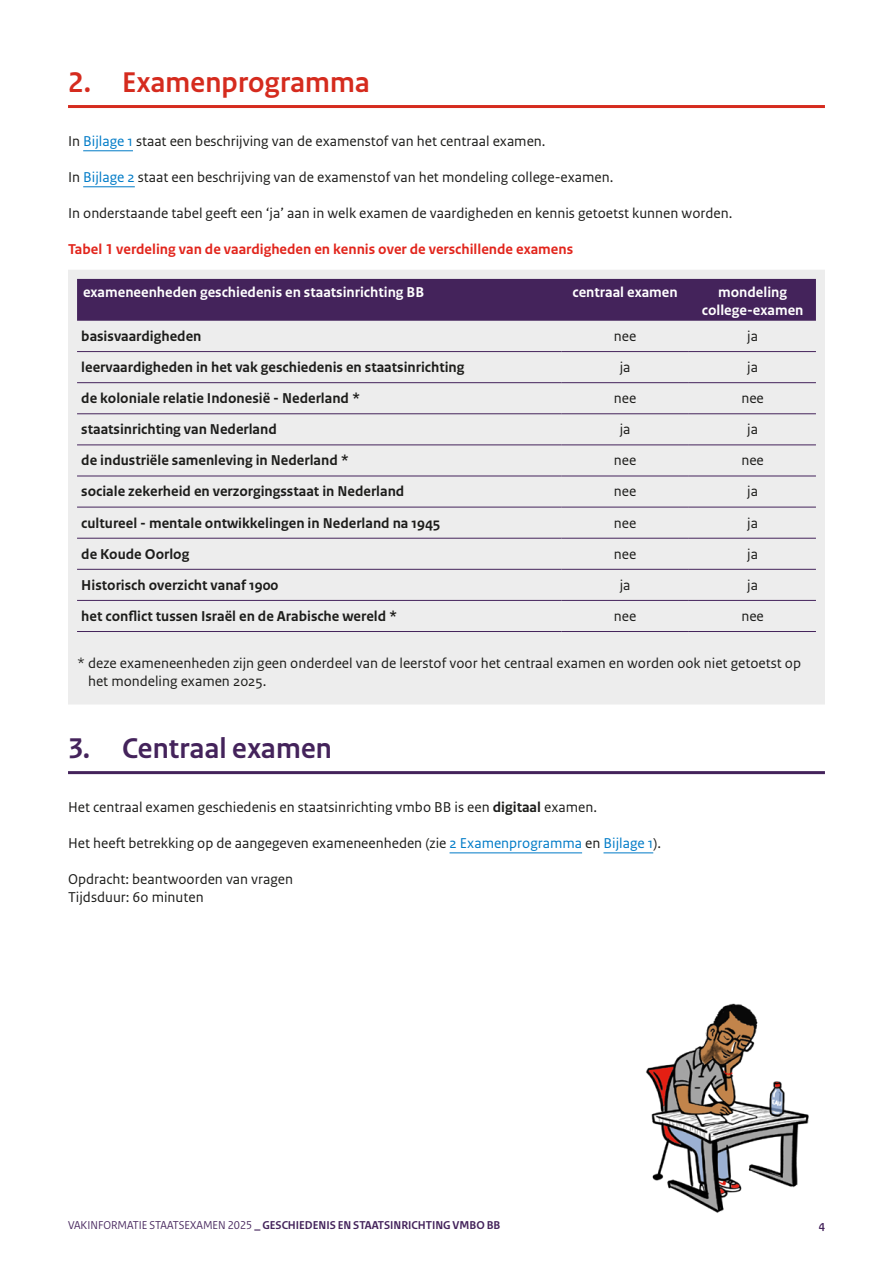
<style>
.page{position:relative;width:893px;height:1263px;background:#fff}
.page>*{position:absolute;margin:0;border:0;box-sizing:border-box;transform-origin:0 0}
.t1{font:700 30px "Rijksoverheid Sans Heading";letter-spacing:.01em;color:#d52b1e}
.t2{font:700 30px "Rijksoverheid Sans Heading";letter-spacing:.01em;color:#44235b}
.t3{font:15px/18px "Rijksoverheid Sans Text";color:#1d1d1b}
.t4{font:700 15px "Rijksoverheid Sans Text";color:#1d1d1b}
.t5{font:700 15px/18px "Rijksoverheid Sans Text";color:#fff;text-align:center}
.t6{font:700 15px "Rijksoverheid Sans Text";color:#e2251c}
.t7{font:700 12px "Rijksoverheid Sans Heading";color:#44235b}
.s1{color:#007bc7}
.s2{font-weight:700}
.s3{font-weight:400}
</style>
<div class="page">
<hr style="left:68px;top:105px;width:757px;height:3px;background:#d52b1e">
<hr style="left:83px;top:150px;width:50px;height:1px;background:#007bc7">
<hr style="left:83px;top:186px;width:52px;height:1px;background:#007bc7">
<hr style="left:68px;top:771px;width:757px;height:3px;background:#44235b">
<hr style="left:450px;top:852px;width:132px;height:1px;background:#007bc7">
<hr style="left:603px;top:852px;width:50px;height:1px;background:#007bc7">
<svg style="left:68px;top:270px;width:757px;height:434px;background:#d9d5db"></svg>
<img style="left:646px;top:1003px;width:163px;height:210px">
<h1 class="t1" style="left:68px;top:66px;width:303px">2. Examenprogramma</h1>
<p class="t3" style="left:68px;top:133px;width:479px">In <span class="s1">Bijlage 1</span> staat een beschrijving van de examenstof van het centraal examen.</p>
<p class="t3" style="left:68px;top:169px;width:547px">In <span class="s1">Bijlage 2</span> staat een beschrijving van de examenstof van het mondeling college-examen.</p>
<p class="t3" style="left:68px;top:205px;width:666px">In onderstaande tabel geeft een ‘ja’ aan in welk examen de vaardigheden en kennis getoetst kunnen worden.</p>
<p class="t6" style="left:68px;top:241px;width:507px">Tabel 1 verdeling van de vaardigheden en kennis over de verschillende examens</p>
<p class="t5" style="left:83px;top:283px;width:343px">exameneenheden geschiedenis en staatsinrichting BB</p>
<p class="t5" style="left:572px;top:283px;width:107px">centraal examen</p>
<p class="t5" style="left:702px;top:283px;width:103px">mondeling college-examen</p>
<p class="t4" style="left:81px;top:328px;width:122px">basisvaardigheden</p>
<p class="t3" style="left:614px;top:327px;width:24px">nee</p>
<p class="t3" style="left:747px;top:327px;width:12px">ja</p>
<p class="t4" style="left:81px;top:359px;width:385px">leervaardigheden in het vak geschiedenis en staatsinrichting</p>
<p class="t3" style="left:620px;top:358px;width:12px">ja</p>
<p class="t3" style="left:747px;top:358px;width:12px">ja</p>
<p class="t4" style="left:81px;top:390px;width:280px">de koloniale relatie Indonesië - Nederland *</p>
<p class="t3" style="left:614px;top:389px;width:24px">nee</p>
<p class="t3" style="left:741px;top:389px;width:24px">nee</p>
<p class="t4" style="left:81px;top:421px;width:197px">staatsinrichting van Nederland</p>
<p class="t3" style="left:620px;top:421px;width:12px">ja</p>
<p class="t3" style="left:747px;top:421px;width:12px">ja</p>
<p class="t4" style="left:81px;top:452px;width:269px">de industriële samenleving in Nederland *</p>
<p class="t3" style="left:614px;top:452px;width:24px">nee</p>
<p class="t3" style="left:741px;top:452px;width:24px">nee</p>
<p class="t4" style="left:81px;top:483px;width:325px">sociale zekerheid en verzorgingsstaat in Nederland</p>
<p class="t3" style="left:614px;top:483px;width:24px">nee</p>
<p class="t3" style="left:747px;top:483px;width:12px">ja</p>
<p class="t4" style="left:81px;top:514px;width:361px">cultureel - mentale ontwikkelingen in Nederland na 1945</p>
<p class="t3" style="left:614px;top:514px;width:24px">nee</p>
<p class="t3" style="left:747px;top:514px;width:12px">ja</p>
<p class="t4" style="left:81px;top:545px;width:110px">de Koude Oorlog</p>
<p class="t3" style="left:614px;top:545px;width:24px">nee</p>
<p class="t3" style="left:747px;top:545px;width:12px">ja</p>
<p class="t4" style="left:81px;top:576px;width:199px">Historisch overzicht vanaf 1900</p>
<p class="t3" style="left:620px;top:576px;width:12px">ja</p>
<p class="t3" style="left:747px;top:576px;width:12px">ja</p>
<p class="t4" style="left:81px;top:607px;width:318px">het conflict tussen Israël en de Arabische wereld *</p>
<p class="t3" style="left:614px;top:607px;width:24px">nee</p>
<p class="t3" style="left:741px;top:607px;width:24px">nee</p>
<p class="t3" style="left:88px;top:655px;width:714px;text-indent:-11px">* deze exameneenheden zijn geen onderdeel van de leerstof voor het centraal examen en worden ook niet getoetst op het mondeling examen 2025.</p>
<h1 class="t2" style="left:68px;top:732px;width:265px">3. Centraal examen</h1>
<p class="t3" style="left:68px;top:799px;width:531px">Het centraal examen geschiedenis en staatsinrichting vmbo BB is een <span class="s2">digitaal</span> examen.</p>
<p class="t3" style="left:68px;top:835px;width:595px">Het heeft betrekking op de aangegeven exameneenheden (zie <span class="s1">2 Examenprogramma</span> en <span class="s1">Bijlage 1</span>).</p>
<p class="t3" style="left:68px;top:871px;width:227px">Opdracht: beantwoorden van vragen<br>Tijdsduur: 60 minuten</p>
<p class="t7" style="left:68px;top:1219px;width:434px"><span class="s3">VAKINFORMATIE STAATSEXAMEN 2025</span> _ GESCHIEDENIS EN STAATSINRICHTING VMBO BB</p>
<p class="t7" style="left:819px;top:1219px;width:8px">4</p>
</div>
